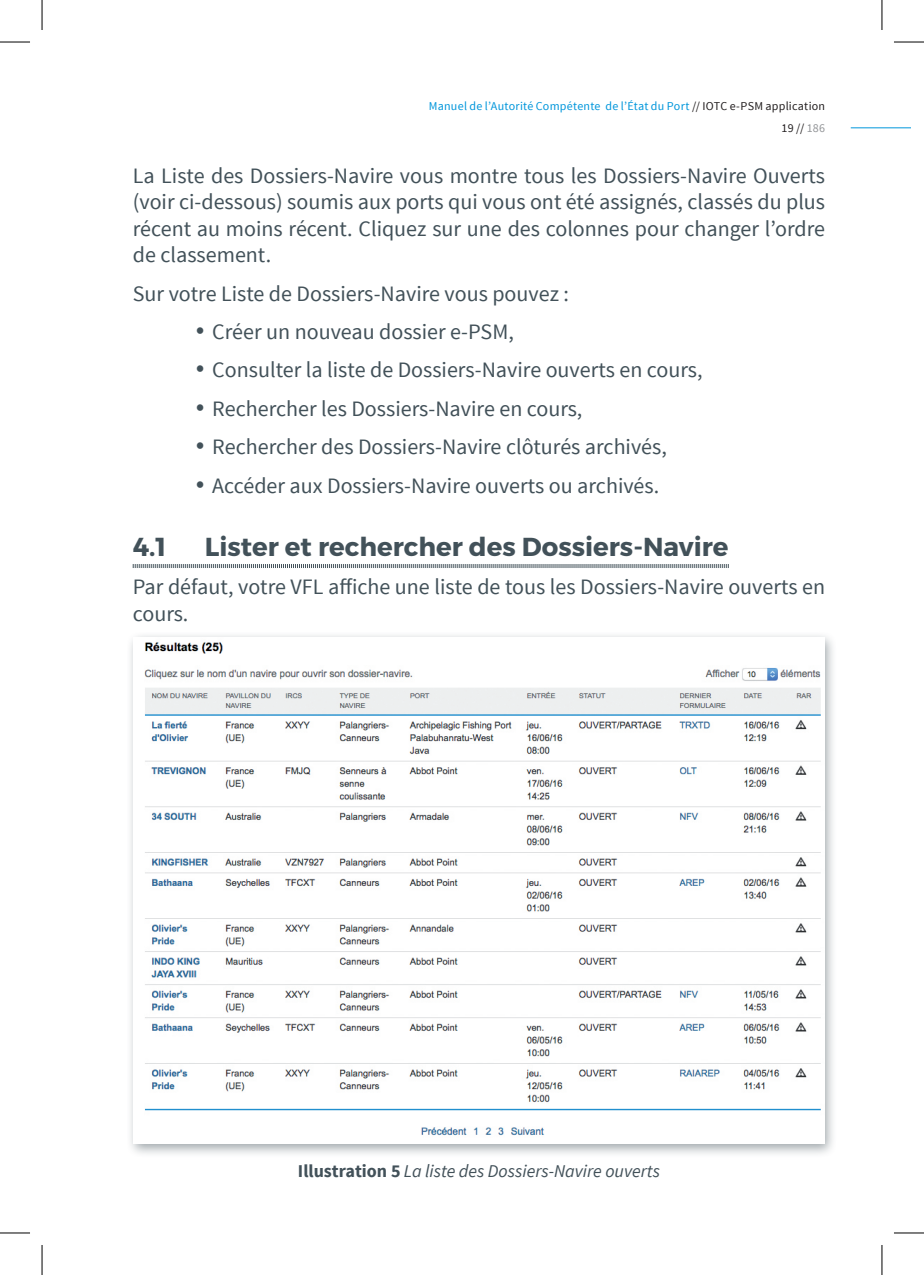
<style>
.page{position:relative;width:924px;height:1275px;background:#fff}
.page>*{position:absolute;margin:0;border:0;box-sizing:border-box;transform-origin:0 0}
.t1{font:700 26px "Montserrat";color:#425159}
.t2{font:22px/26.4px "Source Sans Pro";color:#425159;text-align:justify}
.t3{font:italic 18px "Source Sans Pro";color:#425159}
.t4{font:12px/22px "Source Sans Pro";letter-spacing:.02em;color:#0096db;text-align:right}
.s1{color:#231f20}
.s2{color:#939598}
.s3{font-weight:700;font-style:normal}
</style>
<div class="page">
<hr style="left:850px;top:127px;width:59px;height:1px;background:#0096db">
<svg style="left:132px;top:564px;width:596px;height:4px;background:#a0a7ab"></svg>
<div style="left:126px;top:631px;width:710px;height:526px;background:#425159;opacity:.5"></div>
<img style="left:134px;top:637px;width:689px;height:506px">
<hr style="left:0;top:42px;width:30px;height:1px;background:#000">
<hr style="left:893px;top:42px;width:30px;height:1px;background:#000">
<hr style="left:0;top:1232px;width:30px;height:1px;background:#000">
<hr style="left:893px;top:1232px;width:30px;height:1px;background:#000">
<hr style="left:42px;top:0;width:1px;height:30px;background:#000">
<hr style="left:42px;top:1245px;width:1px;height:30px;background:#000">
<hr style="left:881px;top:0;width:1px;height:30px;background:#000">
<hr style="left:881px;top:1245px;width:1px;height:30px;background:#000">
<p class="t4" style="left:428px;top:95px;width:397px">Manuel de l’Autorité Compétente de l’État du Port <span class="s1">// IOTC e-PSM application<br>19 //</span> <span class="s2">186</span></p>
<p class="t2" style="left:133px;top:163px;width:693px">La Liste des Dossiers-Navire vous montre tous les Dossiers-Navire Ouverts (voir ci-dessous) soumis aux ports qui vous ont été assignés, classés du plus récent au moins récent. Cliquez sur une des colonnes pour changer l’ordre de classement.</p>
<p class="t2" style="left:133px;top:280px;width:437px">Sur votre Liste de Dossiers-Navire vous pouvez :</p>
<p class="t2" style="left:195px;top:319px;width:320px">• Créer un nouveau dossier e-PSM,</p>
<p class="t2" style="left:195px;top:357px;width:508px">• Consulter la liste de Dossiers-Navire ouverts en cours,</p>
<p class="t2" style="left:195px;top:396px;width:388px">• Rechercher les Dossiers-Navire en cours,</p>
<p class="t2" style="left:195px;top:434px;width:473px">• Rechercher des Dossiers-Navire clôturés archivés,</p>
<p class="t2" style="left:195px;top:472px;width:465px">• Accéder aux Dossiers-Navire ouverts ou archivés.</p>
<p class="t1" style="left:133px;top:530px;width:35px">4.1</p>
<p class="t1" style="left:205px;top:530px;width:525px">Lister et rechercher des Dossiers-Navire</p>
<p class="t2" style="left:133px;top:574px;width:693px">Par défaut, votre VFL affiche une liste de tous les Dossiers-Navire ouverts en cours.</p>
<p class="t3" style="left:298px;top:1160px;width:363px"><span class="s3">Illustration 5</span> La liste des Dossiers-Navire ouverts</p>
</div>
